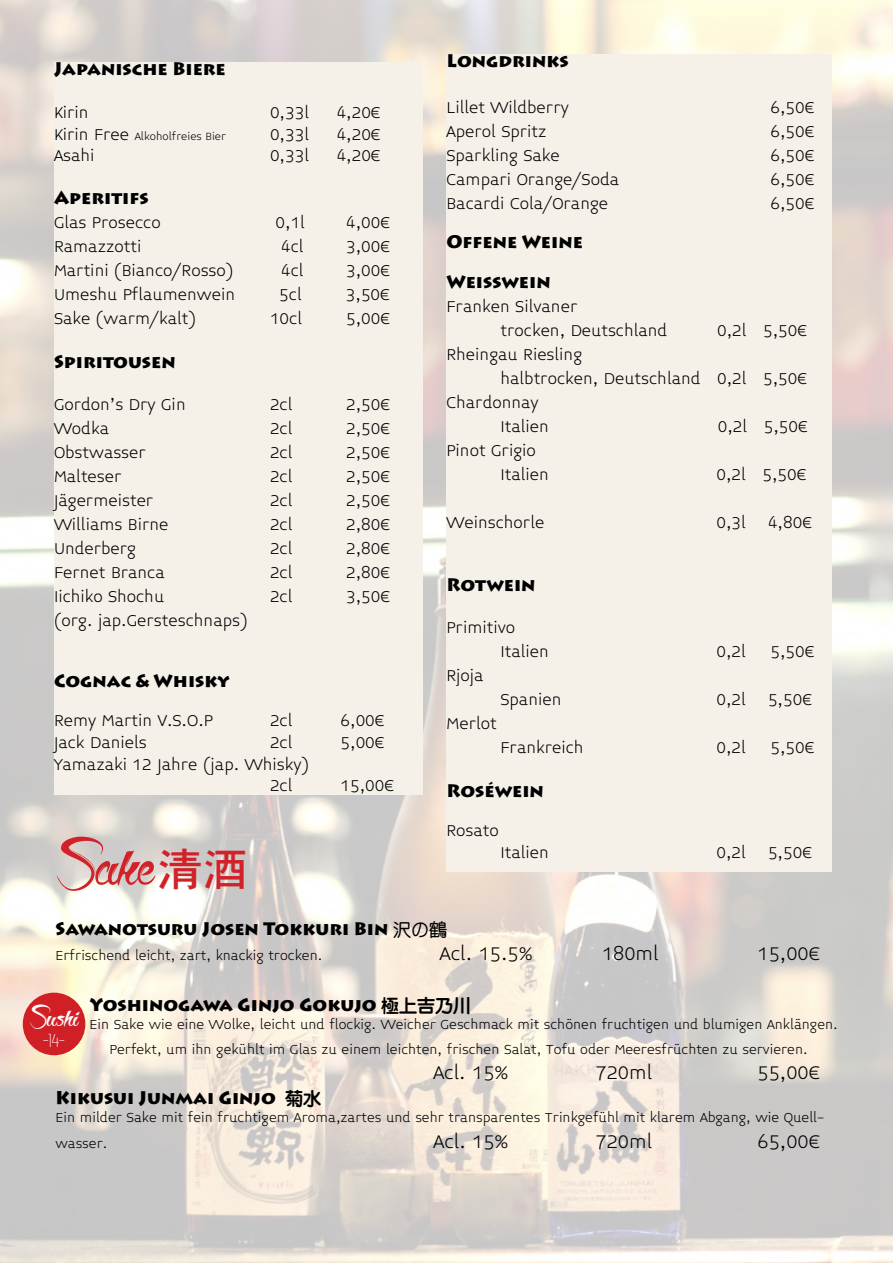
<style>
.page{position:relative;width:893px;height:1263px;background:#fff}
.page>*{position:absolute;margin:0;border:0;box-sizing:border-box;transform-origin:0 0}
.t1{font:108px "Akhenaton";color:#d22229}
.t2{font:47.55px "Akhenaton";color:#fffbfd}
.t3{font:45px "Osaka Mono";color:#d22229}
.t4{font:300 21px "Midiet Sans";color:#000}
.t5{font:18.75px "Web Serveroff";color:#fffbfd}
.t6{font:300 18px/24px "Midiet Sans";color:#000}
.t7{font:900 18px "Lithos Pro";color:#000}
.t8{font:300 15px/25.2px "Midiet Sans";color:#000}
.t9{font:300 12px "Midiet Sans";color:#000}
.s1{font-size:18px}
.s2{font-family:"ST Yuanti TC Regular";font-weight:400}
.s3{font-family:"ST Yuanti TC Bold";font-weight:400}
</style>
<div class="page">
<img style="left:0;top:0;width:893px;height:1263px">
<div style="left:23px;top:993px;width:62px;height:62px;background:#d11f26;border-radius:50%"></div>
<div style="left:54px;top:62px;width:368px;height:732px;background:#f5f1e9"></div>
<div style="left:446px;top:54px;width:386px;height:818px;background:#f5f1e9"></div>
<p class="t7" style="left:54px;top:57px;width:173px">Japanische Biere</p>
<p class="t6" style="left:54px;top:101px;width:36px">Kirin</p>
<p class="t6" style="left:270px;top:101px;width:41px">0,33l</p>
<p class="t6" style="left:337px;top:101px;width:46px">4,20€</p>
<p class="t9" style="left:54px;top:129px;width:174px"><span class="s1">Kirin Free</span> Alkoholfreies Bier</p>
<p class="t6" style="left:270px;top:122px;width:41px">0,33l</p>
<p class="t6" style="left:337px;top:122px;width:46px">4,20€</p>
<p class="t6" style="left:54px;top:144px;width:42px">Asahi</p>
<p class="t6" style="left:270px;top:144px;width:41px">0,33l</p>
<p class="t6" style="left:337px;top:144px;width:46px">4,20€</p>
<p class="t7" style="left:54px;top:187px;width:96px">Aperitifs</p>
<p class="t6" style="left:54px;top:211px;width:108px">Glas Prosecco</p>
<p class="t6" style="left:276px;top:211px;width:31px">0,1l</p>
<p class="t6" style="left:346px;top:211px;width:46px">4,00€</p>
<p class="t6" style="left:54px;top:235px;width:89px">Ramazzotti</p>
<p class="t6" style="left:281px;top:235px;width:24px">4cl</p>
<p class="t6" style="left:346px;top:235px;width:46px">3,00€</p>
<p class="t6" style="left:54px;top:259px;width:181px">Martini (Bianco/Rosso)</p>
<p class="t6" style="left:281px;top:259px;width:24px">4cl</p>
<p class="t6" style="left:346px;top:259px;width:46px">3,00€</p>
<p class="t6" style="left:54px;top:283px;width:183px">Umeshu Pflaumenwein</p>
<p class="t6" style="left:279px;top:283px;width:24px">5cl</p>
<p class="t6" style="left:346px;top:283px;width:46px">3,50€</p>
<p class="t6" style="left:54px;top:307px;width:144px">Sake (warm/kalt)</p>
<p class="t6" style="left:270px;top:307px;width:34px">10cl</p>
<p class="t6" style="left:346px;top:307px;width:46px">5,00€</p>
<p class="t7" style="left:54px;top:350px;width:123px">Spiritousen</p>
<p class="t6" style="left:54px;top:392px;width:133px">Gordon’s Dry Gin</p>
<p class="t6" style="left:270px;top:392px;width:24px">2cl</p>
<p class="t6" style="left:346px;top:392px;width:46px">2,50€</p>
<p class="t6" style="left:54px;top:416px;width:57px">Wodka</p>
<p class="t6" style="left:270px;top:416px;width:24px">2cl</p>
<p class="t6" style="left:346px;top:416px;width:46px">2,50€</p>
<p class="t6" style="left:54px;top:440px;width:93px">Obstwasser</p>
<p class="t6" style="left:270px;top:440px;width:24px">2cl</p>
<p class="t6" style="left:346px;top:440px;width:46px">2,50€</p>
<p class="t6" style="left:54px;top:464px;width:69px">Malteser</p>
<p class="t6" style="left:270px;top:464px;width:24px">2cl</p>
<p class="t6" style="left:346px;top:464px;width:46px">2,50€</p>
<p class="t6" style="left:54px;top:488px;width:101px">Jägermeister</p>
<p class="t6" style="left:270px;top:488px;width:24px">2cl</p>
<p class="t6" style="left:346px;top:488px;width:46px">2,50€</p>
<p class="t6" style="left:54px;top:512px;width:116px">Williams Birne</p>
<p class="t6" style="left:270px;top:512px;width:24px">2cl</p>
<p class="t6" style="left:346px;top:512px;width:46px">2,80€</p>
<p class="t6" style="left:54px;top:536px;width:84px">Underberg</p>
<p class="t6" style="left:270px;top:536px;width:24px">2cl</p>
<p class="t6" style="left:346px;top:536px;width:46px">2,80€</p>
<p class="t6" style="left:54px;top:560px;width:112px">Fernet Branca</p>
<p class="t6" style="left:270px;top:560px;width:24px">2cl</p>
<p class="t6" style="left:346px;top:560px;width:46px">2,80€</p>
<p class="t6" style="left:54px;top:584px;width:112px">Iichiko Shochu</p>
<p class="t6" style="left:270px;top:584px;width:24px">2cl</p>
<p class="t6" style="left:346px;top:584px;width:46px">3,50€</p>
<p class="t6" style="left:54px;top:608px;width:195px">(org. jap.Gersteschnaps)</p>
<p class="t7" style="left:446px;top:50px;width:124px">Longdrinks</p>
<p class="t6" style="left:446px;top:95px;width:124px">Lillet Wildberry</p>
<p class="t6" style="left:770px;top:95px;width:46px">6,50€</p>
<p class="t6" style="left:446px;top:119px;width:102px">Aperol Spritz</p>
<p class="t6" style="left:770px;top:119px;width:46px">6,50€</p>
<p class="t6" style="left:446px;top:143px;width:115px">Sparkling Sake</p>
<p class="t6" style="left:770px;top:143px;width:46px">6,50€</p>
<p class="t6" style="left:446px;top:167px;width:174px">Campari Orange/Soda</p>
<p class="t6" style="left:770px;top:167px;width:46px">6,50€</p>
<p class="t6" style="left:446px;top:191px;width:163px">Bacardi Cola/Orange</p>
<p class="t6" style="left:770px;top:191px;width:46px">6,50€</p>
<p class="t7" style="left:446px;top:231px;width:138px">Offene Weine</p>
<p class="t7" style="left:446px;top:270px;width:106px">Weißwein</p>
<p class="t6" style="left:500px;top:295px;width:168px;text-indent:-54px">Franken Silvaner<br>trocken, Deutschland</p>
<p class="t6" style="left:717px;top:319px;width:91px">0,2l 5,50€</p>
<p class="t6" style="left:446px;top:343px;width:137px">Rheingau Riesling</p>
<p class="t6" style="left:500px;top:367px;width:308px">halbtrocken, Deutschland 0,2l 5,50€</p>
<p class="t6" style="left:446px;top:391px;width:94px">Chardonnay</p>
<p class="t6" style="left:500px;top:415px;width:50px">Italien</p>
<p class="t6" style="left:718px;top:415px;width:91px">0,2l 5,50€</p>
<p class="t6" style="left:500px;top:439px;width:50px;text-indent:-54px">Pinot Grigio<br>Italien</p>
<p class="t6" style="left:716px;top:462px;width:91px">0,2l 5,50€</p>
<p class="t6" style="left:446px;top:511px;width:99px">Weinschorle</p>
<p class="t6" style="left:716px;top:511px;width:97px">0,3l 4,80€</p>
<p class="t7" style="left:446px;top:574px;width:91px">Rotwein</p>
<p class="t6" style="left:500px;top:616px;width:50px;text-indent:-54px">Primitivo<br>Italien</p>
<p class="t6" style="left:716px;top:640px;width:31px">0,2l</p>
<p class="t6" style="left:770px;top:640px;width:46px">5,50€</p>
<p class="t6" style="left:446px;top:664px;width:39px">Rjoja</p>
<p class="t7" style="left:54px;top:669px;width:178px">Cognac &amp; Whisky</p>
<p class="t6" style="left:54px;top:709px;width:161px">Remy Martin V.S.O.P</p>
<p class="t6" style="left:270px;top:709px;width:24px">2cl</p>
<p class="t6" style="left:341px;top:709px;width:46px">6,00€</p>
<p class="t6" style="left:54px;top:731px;width:94px">Jack Daniels</p>
<p class="t6" style="left:270px;top:731px;width:24px">2cl</p>
<p class="t6" style="left:341px;top:731px;width:46px">5,00€</p>
<p class="t6" style="left:270px;top:753px;width:41px;line-height:21.8px;text-indent:-216px">Yamazaki 12 Jahre (jap. Whisky)<br>2cl</p>
<p class="t6" style="left:500px;top:688px;width:62px">Spanien</p>
<p class="t6" style="left:716px;top:688px;width:97px">0,2l 5,50€</p>
<p class="t6" style="left:446px;top:712px;width:52px">Merlot</p>
<p class="t6" style="left:500px;top:736px;width:85px">Frankreich</p>
<p class="t6" style="left:716px;top:736px;width:31px">0,2l</p>
<p class="t6" style="left:770px;top:736px;width:46px">5,50€</p>
<p class="t7" style="left:446px;top:779px;width:99px">Roséwein</p>
<p class="t6" style="left:446px;top:819px;width:54px">Rosato</p>
<p class="t6" style="left:500px;top:840px;width:50px">Italien</p>
<p class="t6" style="left:716px;top:840px;width:97px">0,2l 5,50€</p>
<p class="t6" style="left:341px;top:774px;width:55px">15,00€</p>
<h1 class="t1" style="left:56px;top:784px;width:100px">Sake</h1>
<h3 class="t3" style="left:158px;top:846px;width:91px">清酒</h3>
<p class="t7" style="left:56px;top:918px;width:393px">Sawanotsuru Josen Tokkuri Bin <span class="s2">沢の鶴</span></p>
<p class="t8" style="left:56px;top:943px;width:268px">Erfrischend leicht, zart, knackig trocken.</p>
<p class="t4" style="left:440px;top:942px;width:94px">Acl. 15.5%</p>
<p class="t4" style="left:602px;top:942px;width:58px">180ml</p>
<p class="t4" style="left:757px;top:942px;width:64px">15,00€</p>
<p class="t7" style="left:90px;top:993px;width:383px">Yoshinogawa Ginjo Gokujo <span class="s3">極上吉乃川</span></p>
<p class="t8" style="left:110px;top:1012px;width:730px;text-indent:-20px">Ein Sake wie eine Wolke, leicht und flockig. Weicher Geschmack mit schönen fruchtigen und blumigen Anklängen.<br>Perfekt, um ihn gekühlt im Glas zu einem leichten, frischen Salat, Tofu oder Meeresfrüchten zu servieren.</p>
<p class="t4" style="left:433px;top:1061px;width:77px">Acl. 15%</p>
<p class="t4" style="left:596px;top:1061px;width:58px">720ml</p>
<p class="t4" style="left:757px;top:1061px;width:64px">55,00€</p>
<p class="t7" style="left:56px;top:1087px;width:267px">Kikusui Junmai Ginjo <span class="s3">菊水</span></p>
<p class="t8" style="left:56px;top:1105px;width:770px">Ein milder Sake mit fein fruchtigem Aroma,zartes und sehr transparentes Trinkgefühl mit klarem Abgang, wie Quell&shy;wasser.</p>
<h2 class="t2" style="left:29px;top:982px;width:51px">Sushi</h2>
<p class="t5" style="left:43px;top:1028px;width:24px">-14-</p>
<p class="t4" style="left:434px;top:1129px;width:77px">Acl. 15%</p>
<p class="t4" style="left:596px;top:1129px;width:58px">720ml</p>
<p class="t4" style="left:758px;top:1129px;width:64px">65,00€</p>
</div>
